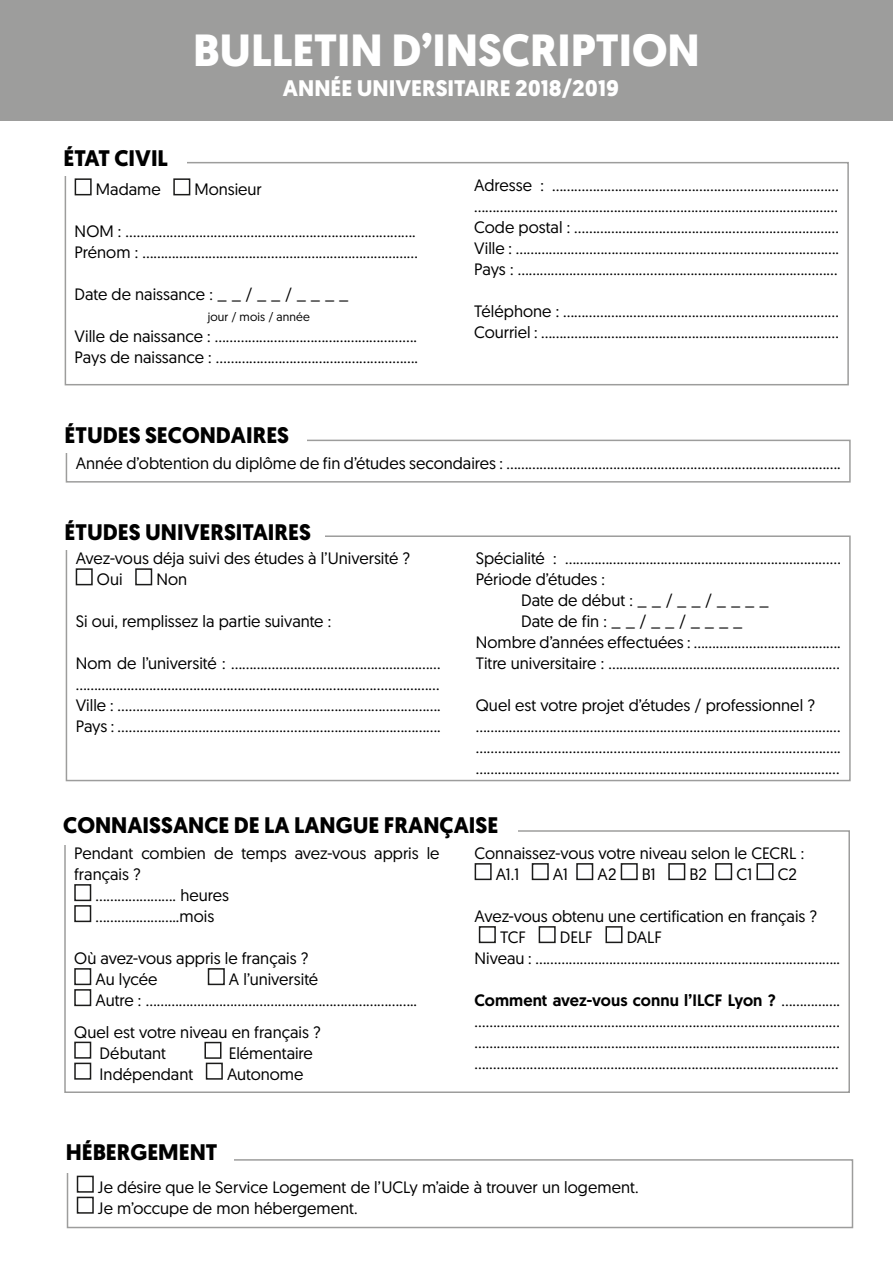
<style>
.page{position:relative;width:893px;height:1263px;background:#fff}
.page>*{position:absolute;margin:0;border:0;box-sizing:border-box;transform-origin:0 0}
.t1{font:700 45px "Geomanist";color:#fff}
.t2{font:700 22.5px "Geomanist";color:#000}
.t3{font:700 22.5px "Geomanist";color:#fff}
.t4{font:16.5px/21px "Geomanist";color:#000}
.t5{font:500 16.5px "Geomanist";color:#000}
.t6{font:12px "Geomanist";letter-spacing:.015em;color:#000}
.s1{font-weight:400}
</style>
<div class="page">
<div style="left:75px;top:178px;width:17px;height:17px;border:2px solid #1b1b1a"></div>
<div style="left:173px;top:178px;width:17px;height:17px;border:2px solid #1b1b1a"></div>
<div style="left:65px;top:162px;width:784px;height:223px;border:2px solid #9d9d9c"></div>
<div style="left:64px;top:140px;width:123px;height:36px;background:#fff"></div>
<div style="left:66px;top:440px;width:785px;height:43px;border:2px solid #9d9d9c"></div>
<div style="left:65px;top:416px;width:242px;height:37px;background:#fff"></div>
<div style="left:76px;top:568px;width:17px;height:17px;border:2px solid #1b1b1a"></div>
<div style="left:135px;top:568px;width:17px;height:17px;border:2px solid #1b1b1a"></div>
<div style="left:66px;top:535px;width:785px;height:246px;border:2px solid #9d9d9c"></div>
<div style="left:65px;top:514px;width:260px;height:36px;background:#fff"></div>
<div style="left:74px;top:884px;width:17px;height:17px;border:2px solid #1b1b1a"></div>
<div style="left:74px;top:905px;width:17px;height:17px;border:2px solid #1b1b1a"></div>
<div style="left:74px;top:968px;width:17px;height:17px;border:2px solid #1b1b1a"></div>
<div style="left:208px;top:968px;width:17px;height:17px;border:2px solid #1b1b1a"></div>
<div style="left:74px;top:989px;width:17px;height:17px;border:2px solid #1b1b1a"></div>
<div style="left:74px;top:1042px;width:17px;height:17px;border:2px solid #1b1b1a"></div>
<div style="left:74px;top:1063px;width:17px;height:17px;border:2px solid #1b1b1a"></div>
<div style="left:206px;top:1063px;width:17px;height:17px;border:2px solid #1b1b1a"></div>
<div style="left:475px;top:863px;width:17px;height:17px;border:2px solid #1b1b1a"></div>
<div style="left:532px;top:863px;width:17px;height:17px;border:2px solid #1b1b1a"></div>
<div style="left:576px;top:863px;width:17px;height:17px;border:2px solid #1b1b1a"></div>
<div style="left:621px;top:863px;width:17px;height:17px;border:2px solid #1b1b1a"></div>
<div style="left:668px;top:863px;width:17px;height:17px;border:2px solid #1b1b1a"></div>
<div style="left:715px;top:863px;width:17px;height:17px;border:2px solid #1b1b1a"></div>
<div style="left:756px;top:863px;width:17px;height:17px;border:2px solid #1b1b1a"></div>
<div style="left:479px;top:926px;width:17px;height:17px;border:2px solid #1b1b1a"></div>
<div style="left:539px;top:926px;width:17px;height:17px;border:2px solid #1b1b1a"></div>
<div style="left:605px;top:926px;width:17px;height:17px;border:2px solid #1b1b1a"></div>
<div style="left:64px;top:830px;width:786px;height:263px;border:2px solid #9d9d9c"></div>
<div style="left:204px;top:1042px;width:17px;height:17px;border:2px solid #1b1b1a"></div>
<div style="left:63px;top:804px;width:455px;height:41px;background:#fff"></div>
<div style="left:77px;top:1176px;width:17px;height:17px;border:2px solid #1b1b1a"></div>
<div style="left:77px;top:1197px;width:17px;height:17px;border:2px solid #1b1b1a"></div>
<div style="left:67px;top:1159px;width:786px;height:69px;border:2px solid #9d9d9c"></div>
<div style="left:66px;top:1130px;width:168px;height:43px;background:#fff"></div>
<div style="left:0;top:0;width:893px;height:121px;background:#9d9d9c"></div>
<h2 class="t2" style="left:64px;top:143px;width:106px">ÉTAT CIVIL</h2>
<h1 class="t1" style="left:193px;top:20px;width:508px">BULLETIN D’INSCRIPTION</h1>
<h2 class="t3" style="left:283px;top:73px;width:337px">ANNÉE UNIVERSITAIRE 2018/2019</h2>
<p class="t4" style="left:96px;top:179px;width:66px">Madame</p>
<p class="t4" style="left:75px;top:221px;width:56px">NOM : ..............................................................................</p>
<p class="t4" style="left:412px;top:221px;width:5px">.</p>
<p class="t4" style="left:75px;top:242px;width:73px">Prénom : ...........................................................................</p>
<p class="t4" style="left:75px;top:284px;width:276px">Date de naissance : _ _ / _ _ / _ _ _ _</p>
<p class="t6" style="left:208px;top:309px;width:104px">jour / mois / année</p>
<p class="t4" style="left:75px;top:326px;width:145px">Ville de naissance : ......................................................</p>
<p class="t4" style="left:413px;top:326px;width:5px">.</p>
<p class="t4" style="left:75px;top:347px;width:146px">Pays de naissance : ......................................................</p>
<p class="t4" style="left:414px;top:347px;width:5px">.</p>
<p class="t4" style="left:194px;top:179px;width:69px">Monsieur</p>
<h2 class="t2" style="left:65px;top:420px;width:226px">ÉTUDES SECONDAIRES</h2>
<p class="t4" style="left:474px;top:174px;width:105px">Adresse : ..............................................................................<br>...................................................................................................<br>Code postal : ........................................................................<br>Ville : .......................................................................................</p>
<p class="t4" style="left:835px;top:237px;width:5px">.</p>
<p class="t4" style="left:474px;top:258px;width:49px">Pays : .......................................................................................</p>
<p class="t4" style="left:474px;top:300px;width:94px">Téléphone : ...........................................................................<br>Courriel : .................................................................................</p>
<p class="t4" style="left:76px;top:452px;width:436px">Année d’obtention du diplôme de fin d’études secondaires : ..........................................................................................</p>
<p class="t4" style="left:837px;top:452px;width:5px">.</p>
<h2 class="t2" style="left:65px;top:517px;width:248px">ÉTUDES UNIVERSITAIRES</h2>
<p class="t4" style="left:97px;top:548px;width:315px;text-indent:-21px">Avez-vous déja suivi des études à l’Université ?<br>Oui</p>
<p class="t4" style="left:156px;top:569px;width:32px">Non</p>
<p class="t4" style="left:76px;top:611px;width:257px">Si oui, remplissez la partie suivante :</p>
<p class="t4" style="left:76px;top:652px;width:161px">Nom de l’université : ......................................................... ...................................................................................................<br>Ville : .......................................................................................</p>
<p class="t4" style="left:437px;top:695px;width:5px">.</p>
<p class="t4" style="left:76px;top:716px;width:47px">Pays : .......................................................................................</p>
<p class="t4" style="left:437px;top:716px;width:5px">.</p>
<p class="t4" style="left:476px;top:548px;width:95px">Spécialité : ...........................................................................</p>
<p class="t4" style="left:476px;top:569px;width:131px">Période d’études :</p>
<p class="t4" style="left:521px;top:590px;width:249px">Date de début : _ _ / _ _ / _ _ _ _</p>
<p class="t4" style="left:521px;top:611px;width:223px">Date de fin : _ _ / _ _ / _ _ _ _</p>
<p class="t4" style="left:476px;top:632px;width:223px">Nombre d’années effectuées : .......................................</p>
<p class="t4" style="left:837px;top:632px;width:5px">.</p>
<p class="t4" style="left:476px;top:653px;width:138px">Titre universitaire : ...............................................................</p>
<p class="t4" style="left:476px;top:695px;width:341px">Quel est votre projet d’études / professionnel ? ...................................................................................................<br>................................................................................................</p>
<p class="t4" style="left:834px;top:737px;width:9px">..</p>
<p class="t4" style="left:476px;top:758px;width:5px">...................................................................................................</p>
<h2 class="t2" style="left:63px;top:810px;width:437px">CONNAISSANCE DE LA LANGUE FRANÇAISE</h2>
<p class="t4" style="left:74px;top:842px;width:367px">Pendant combien de temps avez-vous appris le</p>
<p class="t4" style="left:74px;top:863px;width:68px">français ?</p>
<p class="t4" style="left:95px;top:884px;width:5px">.....................</p>
<p class="t4" style="left:173px;top:884px;width:58px">. heures</p>
<p class="t4" style="left:95px;top:905px;width:5px">.....................</p>
<p class="t4" style="left:173px;top:905px;width:43px">..mois</p>
<p class="t4" style="left:95px;top:947px;width:214px;text-indent:-21px">Où avez-vous appris le français ?<br>Au lycée</p>
<p class="t4" style="left:229px;top:968px;width:91px">A l’université</p>
<p class="t4" style="left:95px;top:989px;width:55px">Autre : ........................................................................</p>
<p class="t4" style="left:410px;top:989px;width:8px">..</p>
<p class="t4" style="left:100px;top:1021px;width:223px;text-indent:-25px">Quel est votre niveau en français ?<br>Débutant</p>
<p class="t4" style="left:229px;top:1042px;width:86px">Elémentaire</p>
<p class="t4" style="left:100px;top:1063px;width:95px">Indépendant</p>
<p class="t4" style="left:227px;top:1063px;width:78px">Autonome</p>
<h2 class="t2" style="left:66px;top:1137px;width:153px">HÉBERGEMENT</h2>
<p class="t4" style="left:496px;top:842px;width:310px;text-indent:-21px">Connaissez-vous votre niveau selon le CECRL :<br>A1.1</p>
<p class="t4" style="left:553px;top:863px;width:16px">A1</p>
<p class="t4" style="left:597px;top:863px;width:21px">A2</p>
<p class="t4" style="left:642px;top:863px;width:15px">B1</p>
<p class="t4" style="left:689px;top:863px;width:19px">B2</p>
<p class="t4" style="left:736px;top:863px;width:17px">C1</p>
<p class="t4" style="left:778px;top:863px;width:21px">C2</p>
<p class="t4" style="left:500px;top:905px;width:319px;text-indent:-25px">Avez-vous obtenu une certification en français ?<br>TCF</p>
<p class="t4" style="left:560px;top:926px;width:35px">DELF</p>
<p class="t4" style="left:627px;top:926px;width:37px">DALF</p>
<p class="t4" style="left:475px;top:947px;width:66px">Niveau : .................................................................................</p>
<p class="t4" style="left:833px;top:947px;width:8px">..</p>
<p class="t5" style="left:475px;top:989px;width:312px">Comment avez-vous connu l’ILCF Lyon ? <span class="s1">...............</span></p>
<p class="t4" style="left:836px;top:989px;width:5px">.</p>
<p class="t4" style="left:475px;top:1010px;width:5px;text-align:justify">................................................................................................... ................................................................................................... ...................................................................................................</p>
<p class="t4" style="left:98px;top:1176px;width:542px">Je désire que le Service Logement de l’UCLy m’aide à trouver un logement.<br>Je m’occupe de mon hébergement.</p>
</div>
